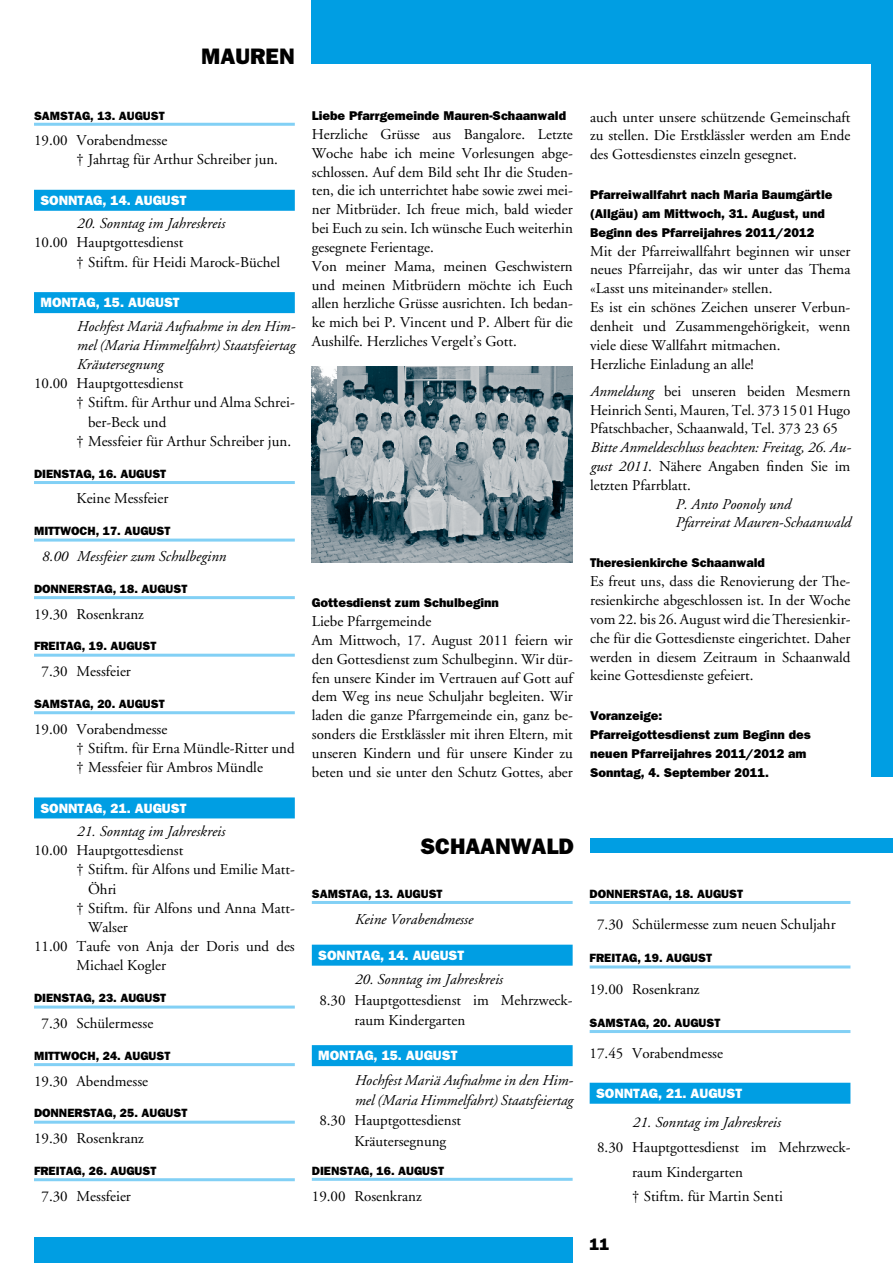
<style>
.page{position:relative;width:893px;height:1263px;background:#fff}
.page>*{position:absolute;margin:0;border:0;box-sizing:border-box;transform-origin:0 0}
.t1{font:800 22.5px "Franklin Gothic";color:#000}
.t2{font:800 16.5px "Franklin Gothic";color:#000}
.t3{font:15px/18.8px "Adobe Garamond";color:#000}
.t4{font:italic 15px/18.8px "Adobe Garamond";color:#000;text-align:justify}
.t5{font:800 13.5px "Franklin Gothic";color:#fff}
.t6{font:800 12.75px/18.8px "Franklin Gothic";color:#000}
.t7{font:800 12px "Franklin Gothic";color:#000}
.s1{font-style:italic}
.s2{font-style:normal}
</style>
<div class="page">
<hr style="left:34px;top:123px;width:261px;height:3px;background:#82d0f5">
<div style="left:34px;top:190px;width:261px;height:21px;background:#009ee3"></div>
<div style="left:34px;top:292px;width:261px;height:21px;background:#009ee3"></div>
<hr style="left:34px;top:481px;width:261px;height:3px;background:#82d0f5">
<hr style="left:34px;top:539px;width:261px;height:3px;background:#82d0f5">
<hr style="left:34px;top:596px;width:261px;height:3px;background:#82d0f5">
<hr style="left:34px;top:654px;width:261px;height:3px;background:#82d0f5">
<hr style="left:34px;top:711px;width:261px;height:3px;background:#82d0f5">
<div style="left:34px;top:797px;width:261px;height:21px;background:#009ee3"></div>
<hr style="left:34px;top:1005px;width:261px;height:3px;background:#82d0f5">
<hr style="left:34px;top:1063px;width:261px;height:3px;background:#82d0f5">
<hr style="left:34px;top:1121px;width:261px;height:3px;background:#82d0f5">
<hr style="left:34px;top:1178px;width:261px;height:3px;background:#82d0f5">
<div style="left:872px;top:0;width:21px;height:777px;background:#009ee3"></div>
<div style="left:312px;top:0;width:581px;height:64px;background:#009ee3"></div>
<div style="left:34px;top:1237px;width:539px;height:26px;background:#009ee3"></div>
<hr style="left:312px;top:901px;width:261px;height:3px;background:#82d0f5">
<div style="left:312px;top:945px;width:261px;height:21px;background:#009ee3"></div>
<div style="left:312px;top:1045px;width:261px;height:21px;background:#009ee3"></div>
<hr style="left:312px;top:1178px;width:261px;height:3px;background:#82d0f5">
<hr style="left:590px;top:901px;width:260px;height:3px;background:#82d0f5">
<hr style="left:590px;top:965px;width:260px;height:3px;background:#82d0f5">
<hr style="left:590px;top:1030px;width:260px;height:3px;background:#82d0f5">
<div style="left:590px;top:1083px;width:260px;height:21px;background:#009ee3"></div>
<img style="left:312px;top:367px;width:261px;height:195px">
<div style="left:591px;top:838px;width:302px;height:15px;background:#009ee3"></div>
<h1 class="t1" style="left:201px;top:43px;width:17px">MAUREN</h1>
<p class="t7" style="left:34px;top:108px;width:132px">SAMSTAG, 13. AUGUST</p>
<p class="t3" style="left:77px;top:131px;width:203px;line-height:19.2px;text-indent:-43px">19.00 Vorabendmesse<br>† Jahrtag für Arthur Schreiber jun.</p>
<p class="t5" style="left:40px;top:192px;width:148px">SONNTAG, 14. AUGUST</p>
<p class="t4" style="left:77px;top:215px;width:150px">20. Sonntag im Jahreskreis</p>
<p class="t3" style="left:77px;top:233px;width:205px;line-height:19.2px;text-indent:-43px">10.00 Hauptgottesdienst<br>† Stiftm. für Heidi Marock-Büchel</p>
<p class="t5" style="left:40px;top:295px;width:141px">MONTAG, 15. AUGUST</p>
<p class="t4" style="left:77px;top:317px;width:220px;line-height:19.2px">Hochfest Mariä Aufnahme in den Him&shy;mel (Maria Himmelfahrt) Staatsfeiertag Kräutersegnung</p>
<p class="t3" style="left:34px;top:374px;width:151px">10.00 Hauptgottesdienst</p>
<p class="t3" style="left:77px;top:394px;width:220px">† Stiftm. für Arthur und Alma Schrei-</p>
<p class="t3" style="left:88px;top:413px;width:80px">ber-Beck und</p>
<p class="t3" style="left:77px;top:432px;width:216px">† Messfeier für Arthur Schreiber jun.</p>
<p class="t7" style="left:34px;top:467px;width:134px">DIENSTAG, 16. AUGUST</p>
<p class="t3" style="left:77px;top:490px;width:93px">Keine Messfeier</p>
<p class="t7" style="left:34px;top:524px;width:138px">MITTWOCH, 17. AUGUST</p>
<p class="t4" style="left:42px;top:547px;width:186px">8.00 Messfeier zum Schulbeginn</p>
<p class="t7" style="left:34px;top:582px;width:155px">DONNERSTAG, 18. AUGUST</p>
<p class="t3" style="left:34px;top:605px;width:111px">19.30 Rosenkranz</p>
<p class="t7" style="left:34px;top:639px;width:124px">FREITAG, 19. AUGUST</p>
<p class="t3" style="left:42px;top:662px;width:91px">7.30 Messfeier</p>
<p class="t7" style="left:34px;top:697px;width:132px">SAMSTAG, 20. AUGUST</p>
<p class="t3" style="left:77px;top:720px;width:220px;line-height:19.2px;text-indent:-43px">19.00 Vorabendmesse<br>† Stiftm. für Erna Mündle-Ritter und † Messfeier für Ambros Mündle</p>
<p class="t5" style="left:40px;top:800px;width:148px">SONNTAG, 21. AUGUST</p>
<p class="t4" style="left:77px;top:822px;width:150px">21. Sonntag im Jahreskreis</p>
<p class="t3" style="left:34px;top:841px;width:151px">10.00 Hauptgottesdienst</p>
<p class="t3" style="left:77px;top:861px;width:220px">† Stiftm. für Alfons und Emilie Matt-</p>
<p class="t3" style="left:88px;top:880px;width:30px">Öhri</p>
<p class="t3" style="left:77px;top:899px;width:220px">† Stiftm. für Alfons und Anna Matt-</p>
<p class="t3" style="left:88px;top:918px;width:41px">Walser</p>
<p class="t3" style="left:34px;top:937px;width:262px">11.00 Taufe von Anja der Doris und des</p>
<p class="t3" style="left:77px;top:957px;width:91px">Michael Kogler</p>
<p class="t7" style="left:34px;top:991px;width:134px">DIENSTAG, 23. AUGUST</p>
<p class="t3" style="left:42px;top:1014px;width:113px">7.30 Schülermesse</p>
<p class="t7" style="left:34px;top:1049px;width:138px">MITTWOCH, 24. AUGUST</p>
<p class="t3" style="left:34px;top:1072px;width:116px">19.30 Abendmesse</p>
<p class="t7" style="left:34px;top:1106px;width:155px">DONNERSTAG, 25. AUGUST</p>
<p class="t3" style="left:34px;top:1129px;width:111px">19.30 Rosenkranz</p>
<p class="t7" style="left:34px;top:1164px;width:124px">FREITAG, 26. AUGUST</p>
<p class="t3" style="left:42px;top:1187px;width:91px">7.30 Messfeier</p>
<p class="t6" style="left:312px;top:106px;width:256px">LIEBE PFARRGEMEINDE MAUREN-SCHAANWALD</p>
<p class="t3" style="left:312px;top:125px;width:263px">Herzliche Grüsse aus Bangalore. Letzte Woche habe ich meine Vorlesungen abge&shy;schlossen. Auf dem Bild seht Ihr die Studen&shy;ten, die ich unterrichtet habe sowie zwei mei&shy;ner Mitbrüder. Ich freue mich, bald wieder bei Euch zu sein. Ich wünsche Euch weiterhin gesegnete Ferientage.<br>Von meiner Mama, meinen Geschwistern und meinen Mitbrüdern möchte ich Euch allen herzliche Grüsse ausrichten. Ich bedan&shy;ke mich bei P. Vincent und P. Albert für die Aushilfe. Herzliches Vergelt’s Gott.</p>
<p class="t6" style="left:312px;top:594px;width:189px">GOTTESDIENST ZUM SCHULBEGINN</p>
<p class="t3" style="left:312px;top:612px;width:263px">Liebe Pfarrgemeinde<br>Am Mittwoch, 17. August 2011 feiern wir den Gottesdienst zum Schulbeginn. Wir dür&shy;fen unsere Kinder im Vertrauen auf Gott auf dem Weg ins neue Schuljahr begleiten. Wir laden die ganze Pfarrgemeinde ein, ganz be&shy;sonders die Erstklässler mit ihren Eltern, mit unseren Kindern und für unsere Kinder zu beten und sie unter den Schutz Gottes, aber</p>
<h1 class="t1" style="left:420px;top:833px;width:32px">SCHAANWA</h1>
<h1 class="t1" style="left:546px;top:833px;width:29px">LD</h1>
<p class="t7" style="left:312px;top:886px;width:132px">SAMSTAG, 13. AUGUST</p>
<p class="t4" style="left:354px;top:911px;width:120px">Keine Vorabendmesse</p>
<p class="t5" style="left:318px;top:947px;width:148px">SONNTAG, 14. AUGUST</p>
<p class="t4" style="left:354px;top:971px;width:150px">20. Sonntag im Jahreskreis</p>
<p class="t3" style="left:354px;top:990px;width:220px;line-height:20.4px;text-indent:-35px">8.30 Hauptgottesdienst im Mehrzweck&shy;raum Kindergarten</p>
<p class="t5" style="left:318px;top:1047px;width:141px">MONTAG, 15. AUGUST</p>
<p class="t4" style="left:354px;top:1070px;width:220px;line-height:20.4px">Hochfest Mariä Aufnahme in den Him&shy;mel (Maria Himmelfahrt) Staatsfeiertag</p>
<p class="t3" style="left:354px;top:1111px;width:108px;line-height:20.4px;text-indent:-35px">8.30 Hauptgottesdienst<br>Kräutersegnung</p>
<p class="t7" style="left:312px;top:1163px;width:134px">DIENSTAG, 16. AUGUST</p>
<p class="t3" style="left:312px;top:1187px;width:111px">19.00 Rosenkranz</p>
<p class="t3" style="left:590px;top:108px;width:262px;text-align:justify">auch unter unsere schützende Gemeinschaft zu stellen. Die Erstklässler werden am Ende des Gottesdienstes einzeln gesegnet.</p>
<p class="t6" style="left:590px;top:185px;width:244px">PFARREIWALLFAHRT NACH MARIA BAUMGÄRTLE (ALLGÄU) AM MITTWOCH, 31. AUGUST, UND<br>BEGINN DES PFARREIJAHRES 2011/2012</p>
<p class="t3" style="left:590px;top:242px;width:262px">Mit der Pfarreiwallfahrt beginnen wir unser neues Pfarreijahr, das wir unter das Thema «Lasst uns miteinander» stellen.<br>Es ist ein schönes Zeichen unserer Verbun&shy;denheit und Zusammengehörigkeit, wenn viele diese Wallfahrt mitmachen.<br>Herzliche Einladung an alle!</p>
<p class="t3" style="left:590px;top:382px;width:262px;text-align:justify"><span class="s1">Anmeldung</span> bei unseren beiden Mesmern Heinrich Senti, Mauren, Tel. 373 15 01 Hugo Pfatschbacher, Schaanwald, Tel. 373 23 65</p>
<p class="t4" style="left:590px;top:439px;width:263px">Bitte Anmeldeschluss beachten: Freitag, 26. Au&shy;gust 2011<span class="s2">. Nähere Angaben finden Sie im letzten Pfarrblatt.</span></p>
<p class="t4" style="left:675px;top:495px;width:177px">P. Anto Poonoly und<br>Pfarreirat Mauren-Schaanwald</p>
<p class="t6" style="left:590px;top:554px;width:176px">THERESIENKIRCHE SCHAANWALD</p>
<p class="t3" style="left:590px;top:572px;width:262px;text-align:justify">Es freut uns, dass die Renovierung der The&shy;resienkirche abgeschlossen ist. In der Woche vom 22. bis 26. August wird die Theresienkir&shy;che für die Gottesdienste eingerichtet. Daher werden in diesem Zeitraum in Schaanwald keine Gottesdienste gefeiert.</p>
<p class="t6" style="left:590px;top:707px;width:222px">VORANZEIGE:<br>PFARREIGOTTESDIENST ZUM BEGINN DES<br>NEUEN PFARREIJAHRES 2011/2012 AM<br>SONNTAG, 4. SEPTEMBER 2011.</p>
<p class="t7" style="left:590px;top:886px;width:155px">DONNERSTAG, 18. AUGUST</p>
<p class="t3" style="left:597px;top:915px;width:240px">7.30 Schülermesse zum neuen Schuljahr</p>
<p class="t7" style="left:590px;top:951px;width:124px">FREITAG, 19. AUGUST</p>
<p class="t3" style="left:590px;top:980px;width:111px">19.00 Rosenkranz</p>
<p class="t7" style="left:590px;top:1016px;width:132px">SAMSTAG, 20. AUGUST</p>
<p class="t3" style="left:590px;top:1044px;width:135px">17.45 Vorabendmesse</p>
<p class="t5" style="left:596px;top:1085px;width:148px">SONNTAG, 21. AUGUST</p>
<p class="t4" style="left:632px;top:1113px;width:150px">21. Sonntag im Jahreskreis</p>
<p class="t3" style="left:632px;top:1135px;width:220px;line-height:24.8px;text-indent:-35px">8.30 Hauptgottesdienst im Mehrzweck&shy;raum Kindergarten<br>† Stiftm. für Martin Senti</p>
<p class="t2" style="left:590px;top:1235px;width:21px">11</p>
</div>
